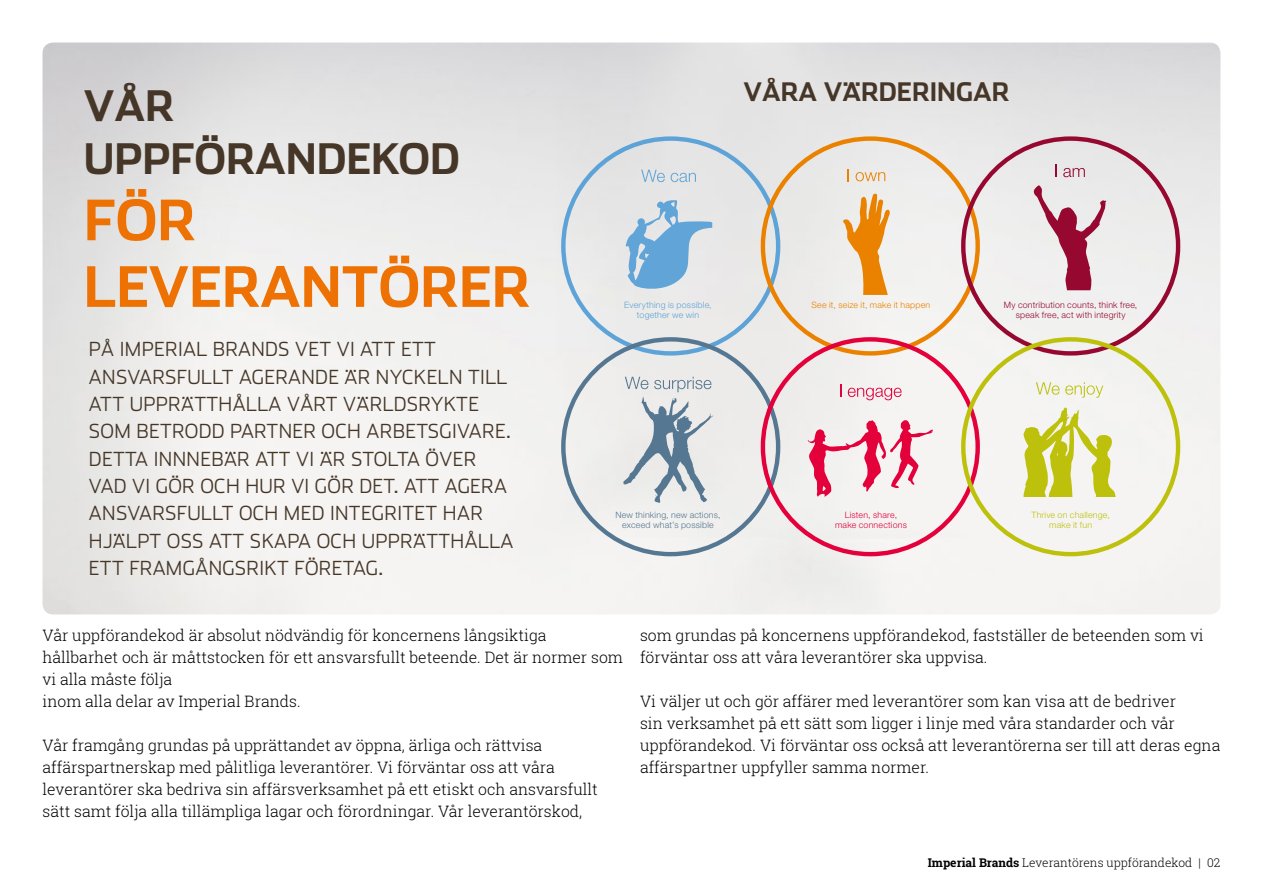
<style>
.page{position:relative;width:1263px;height:893px;background:#fff}
.page>*{position:absolute;margin:0;border:0;box-sizing:border-box;transform-origin:0 0}
.t1{font:700 55.5px/66.6px "Stainless";color:#ee7203}
.t2{font:700 42px/52.9px "Stainless";color:#453628}
.t3{font:700 25.5px "Stainless";color:#453628}
.t4{font:300 19.5px/27.3px "Stainless";letter-spacing:.02em;color:#453628}
.t5{font:300 15.75px/22px "Roboto Slab";color:#000}
.t6{font:300 12px "Roboto Slab";color:#000}
.t7{font:300 8.85px/10.5px "Helvetica Neue LT Std";letter-spacing:.025em;color:#970830;text-align:center}
.t8{font:300 8.85px/10.5px "Helvetica Neue LT Std";letter-spacing:.025em;color:#557791;text-align:center}
.t9{font:300 8.85px/10.5px "Helvetica Neue LT Std";letter-spacing:.025em;color:#5ea3d7;text-align:center}
.t10{font:300 8.85px/10.5px "Helvetica Neue LT Std";letter-spacing:.025em;color:#e4003a;text-align:center}
.t11{font:300 8.85px/10.5px "Helvetica Neue LT Std";letter-spacing:.025em;color:#bdc10c;text-align:center}
.t12{font:300 8.85px "Helvetica Neue LT Std";letter-spacing:.025em;color:#ea8200}
.s1{font-weight:700}
</style>
<div class="page">
<img style="left:43px;top:43px;width:1177px;height:571px">
<svg style="left:623px;top:377px;width:90px;height:126px;background:#c4ccd1"></svg>
<svg style="left:840px;top:385px;width:1px;height:12px"></svg>
<svg style="left:848px;top:388px;width:54px;height:12px"></svg>
<svg style="left:808px;top:420px;width:125px;height:77px"></svg>
<svg style="left:848px;top:169px;width:1px;height:12px"></svg>
<svg style="left:855px;top:172px;width:30px;height:9px"></svg>
<svg style="left:843px;top:193px;width:47px;height:102px;background:#ecb978"></svg>
<svg style="left:1036px;top:382px;width:67px;height:15px"></svg>
<svg style="left:1023px;top:407px;width:93px;height:89px"></svg>
<svg style="left:1055px;top:165px;width:2px;height:12px"></svg>
<svg style="left:1063px;top:168px;width:22px;height:9px"></svg>
<svg style="left:1034px;top:185px;width:72px;height:105px"></svg>
<svg style="left:641px;top:170px;width:24px;height:12px"></svg>
<svg style="left:671px;top:173px;width:25px;height:9px"></svg>
<svg style="left:626px;top:197px;width:88px;height:93px;background:#aac8df"></svg>
<h2 class="t2" style="left:84px;top:80px;width:377px">VÅR<br>UPPFÖRANDEKOD</h2>
<h1 class="t1" style="left:84px;top:188px;width:448px">FÖR<br>LEVERANTÖRER</h1>
<p class="t4" style="left:89px;top:336px;width:426px">PÅ IMPERIAL BRANDS VET VI ATT ETT ANSVARSFULLT AGERANDE ÄR NYCKELN TILL ATT UPPRÄTTHÅLLA VÅRT VÄRLDSRYKTE SOM BETRODD PARTNER OCH ARBETSGIVARE.<br>DETTA INNNEBÄR ATT VI ÄR STOLTA ÖVER VAD VI GÖR OCH HUR VI GÖR DET. ATT AGERA ANSVARSFULLT OCH MED INTEGRITET HAR HJÄLPT OSS ATT SKAPA OCH UPPRÄTTHÅLLA ETT FRAMGÅNGSRIKT FÖRETAG.</p>
<h3 class="t3" style="left:743px;top:76px;width:268px">VÅRA VÄRDERINGAR</h3>
<p class="t9" style="left:624px;top:299px;width:89px">Everything is possible, together we win</p>
<p class="t12" style="left:811px;top:299px;width:120px">See it, seize it, make it happen</p>
<p class="t7" style="left:1004px;top:299px;width:135px">My contribution counts, think free, speak free, act with integrity</p>
<p class="t8" style="left:615px;top:509px;width:107px">New thinking, new actions, exceed what’s possible</p>
<p class="t10" style="left:835px;top:509px;width:73px">Listen, share, make connections</p>
<p class="t11" style="left:1031px;top:509px;width:80px">Thrive on challenge, make it fun</p>
<p class="t5" style="left:43px;top:623px;width:582px">Vår uppförandekod är absolut nödvändig för koncernens långsiktiga hållbarhet och är måttstocken för ett ansvarsfullt beteende. Det är normer som vi alla måste följa<br>inom alla delar av Imperial Brands.</p>
<p class="t5" style="left:43px;top:734px;width:557px">Vår framgång grundas på upprättandet av öppna, ärliga och rättvisa affärspartnerskap med pålitliga leverantörer. Vi förväntar oss att våra leverantörer ska bedriva sin affärsverksamhet på ett etiskt och ansvarsfullt sätt samt följa alla tillämpliga lagar och förordningar. Vår leverantörskod,</p>
<p class="t5" style="left:640px;top:623px;width:565px">som grundas på koncernens uppförandekod, fastställer de beteenden som vi förväntar oss att våra leverantörer ska uppvisa.</p>
<p class="t5" style="left:640px;top:690px;width:582px">Vi väljer ut och gör affärer med leverantörer som kan visa att de bedriver<br>sin verksamhet på ett sätt som ligger i linje med våra standarder och vår uppförandekod. Vi förväntar oss också att leverantörerna ser till att deras egna affärspartner uppfyller samma normer.</p>
<p class="t6" style="left:928px;top:855px;width:294px"><span class="s1">Imperial Brands</span> Leverantörens uppförandekod | 02</p>
</div>
